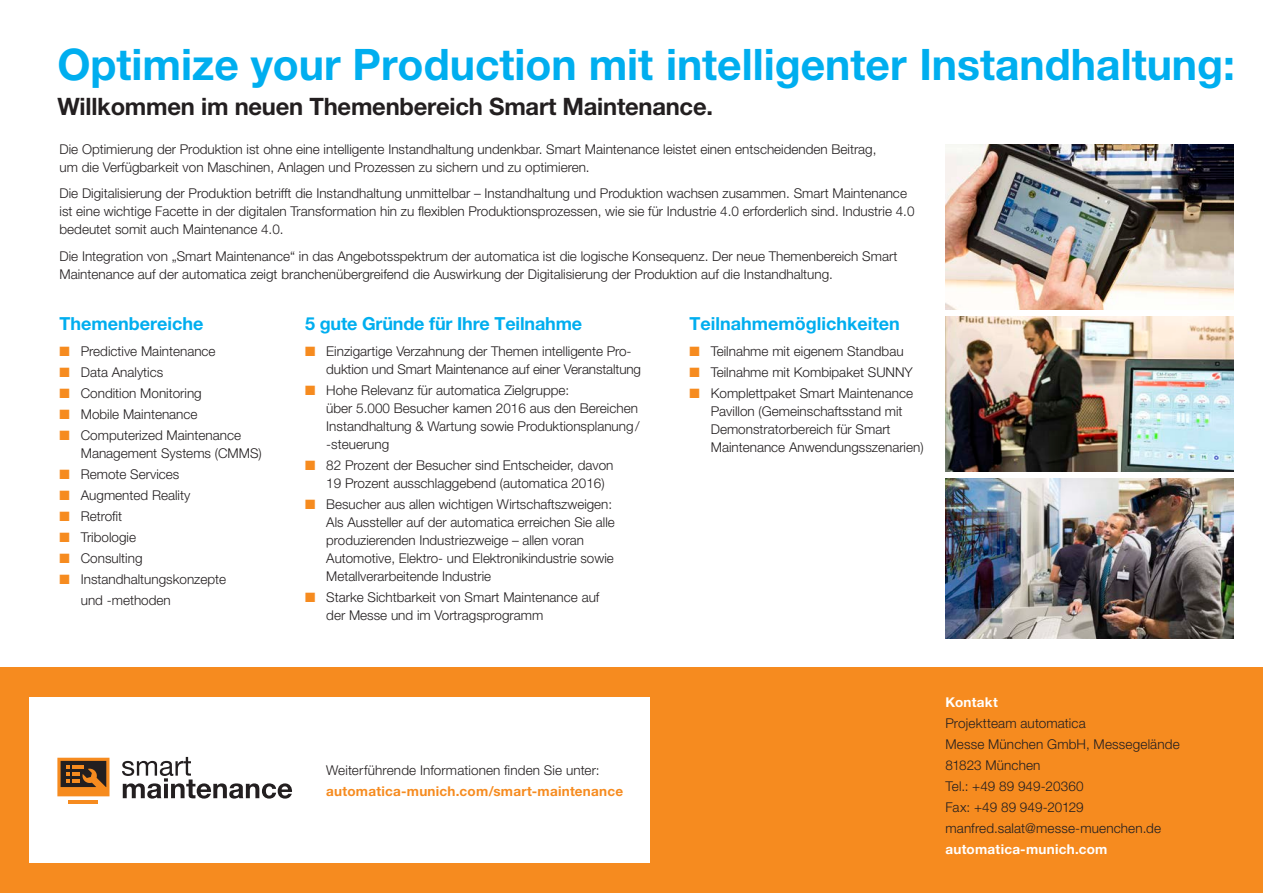
<style>
.page{position:relative;width:1263px;height:893px;background:#fff}
.page>*{position:absolute;margin:0;border:0;box-sizing:border-box;transform-origin:0 0}
.t1{font:700 43.5px "Helvetica Neue LT Pro";color:#00aeef}
.t2{font:700 24px "Helvetica Neue LT Pro";letter-spacing:-.01em;color:#231f20}
.t3{font:700 18px "Helvetica Neue LT Pro";color:#00aeef}
.t4{font:300 13.5px/18px "Helvetica Neue LT Pro";color:#231f20}
.t5{font:700 13.5px "Helvetica Neue LT Pro";letter-spacing:.02em;color:#f68b1f}
.t6{font:700 13.5px "Helvetica Neue LT Pro";letter-spacing:.02em;color:#fff}
.s1{color:#f68b1f}
</style>
<div class="page">
<div style="left:0;top:668px;width:1263px;height:225px;background:#f68b1f"></div>
<div style="left:30px;top:697px;width:620px;height:166px;background:#fff"></div>
<img style="left:945px;top:478px;width:288px;height:160px">
<img style="left:945px;top:144px;width:288px;height:165px">
<img style="left:945px;top:317px;width:288px;height:154px">
<svg style="left:122px;top:757px;width:170px;height:42px"></svg>
<hr style="left:69px;top:800px;width:29px;height:4px;background:#f68b1f">
<svg style="left:57px;top:758px;width:52px;height:38px;background:#995c21"></svg>
<h1 class="t1" style="left:57px;top:38px;width:1179px">Optimize your Production mit intelligenter Instandhaltung:</h1>
<h2 class="t2" style="left:57px;top:91px;width:657px">Willkommen im neuen Themenbereich Smart Maintenance.</h2>
<p class="t4" style="left:60px;top:140px;width:818px">Die Optimierung der Produktion ist ohne eine intelligente Instandhaltung undenkbar. Smart Maintenance leistet einen entscheidenden Beitrag, um die Verfügbarkeit von Maschinen, Anlagen und Prozessen zu sichern und zu optimieren.</p>
<p class="t4" style="left:60px;top:184px;width:856px">Die Digitalisierung der Produktion betrifft die Instandhaltung unmittelbar – Instandhaltung und Produktion wachsen zusammen. Smart Maintenance ist eine wichtige Facette in der digitalen Transformation hin zu flexiblen Produktionsprozessen, wie sie für Industrie 4.0 erforderlich sind. Industrie 4.0 bedeutet somit auch Maintenance 4.0.</p>
<p class="t4" style="left:60px;top:247px;width:839px">Die Integration von „Smart Maintenance“ in das Angebotsspektrum der automatica ist die logische Konsequenz. Der neue Themenbereich Smart<br>Maintenance auf der automatica zeigt branchenübergreifend die Auswirkung der Digitalisierung der Produktion auf die Instandhaltung.</p>
<h3 class="t3" style="left:60px;top:312px;width:145px">Themenbereiche</h3>
<p class="t4" style="left:60px;top:342px;width:158px"><span class="s1">■</span> Predictive Maintenance</p>
<p class="t4" style="left:60px;top:363px;width:105px"><span class="s1">■</span> Data Analytics</p>
<p class="t4" style="left:60px;top:384px;width:144px"><span class="s1">■</span> Condition Monitoring</p>
<p class="t4" style="left:60px;top:405px;width:140px"><span class="s1">■</span> Mobile Maintenance</p>
<p class="t4" style="left:81px;top:426px;width:183px;text-indent:-21px"><span class="s1">■</span> Computerized Maintenance<br>Management Systems (CMMS)</p>
<p class="t4" style="left:60px;top:465px;width:121px"><span class="s1">■</span> Remote Services</p>
<p class="t4" style="left:60px;top:486px;width:132px"><span class="s1">■</span> Augmented Reality</p>
<p class="t4" style="left:60px;top:507px;width:64px"><span class="s1">■</span> Retrofit</p>
<p class="t4" style="left:60px;top:528px;width:78px"><span class="s1">■</span> Tribologie</p>
<p class="t4" style="left:60px;top:549px;width:85px"><span class="s1">■</span> Consulting</p>
<p class="t4" style="left:81px;top:569px;width:147px;line-height:21px;text-indent:-21px"><span class="s1">■</span> Instandhaltungskonzepte und -methoden</p>
<h3 class="t3" style="left:305px;top:312px;width:279px">5 gute Gründe für Ihre Teilnahme</h3>
<p class="t4" style="left:326px;top:342px;width:316px;text-indent:-21px"><span class="s1">■</span> Einzigartige Verzahnung der Themen intelligente Pro&shy;duktion und Smart Maintenance auf einer Veranstaltung</p>
<p class="t4" style="left:326px;top:381px;width:315px;text-indent:-21px"><span class="s1">■</span> Hohe Relevanz für automatica Zielgruppe:<br>über 5.000 Besucher kamen 2016 aus den Bereichen Instandhaltung &amp; Wartung sowie Produktionsplanung/ -steuerung</p>
<p class="t4" style="left:326px;top:456px;width:289px;text-indent:-21px"><span class="s1">■</span> 82 Prozent der Besucher sind Entscheider, davon<br>19 Prozent ausschlaggebend (automatica 2016)</p>
<p class="t4" style="left:326px;top:495px;width:290px;text-indent:-21px"><span class="s1">■</span> Besucher aus allen wichtigen Wirtschaftszweigen:<br>Als Aussteller auf der automatica erreichen Sie alle produzierenden Industriezweige – allen voran Automotive, Elektro- und Elektronikindustrie sowie Metallverarbeitende Industrie</p>
<p class="t4" style="left:326px;top:588px;width:275px;text-indent:-21px"><span class="s1">■</span> Starke Sichtbarkeit von Smart Maintenance auf der Messe und im Vortragsprogramm</p>
<h3 class="t3" style="left:689px;top:312px;width:212px">Teilnahmemöglichkeiten</h3>
<p class="t4" style="left:689px;top:342px;width:216px"><span class="s1">■</span> Teilnahme mit eigenem Standbau</p>
<p class="t4" style="left:689px;top:363px;width:225px"><span class="s1">■</span> Teilnahme mit Kombipaket SUNNY</p>
<p class="t4" style="left:711px;top:384px;width:214px;text-indent:-21px"><span class="s1">■</span> Komplettpaket Smart Maintenance Pavillon (Gemeinschaftsstand mit Demonstratorbereich für Smart Maintenance Anwendungsszenarien)</p>
<p class="t4" style="left:326px;top:761px;width:275px">Weiterführende Informationen finden Sie unter:</p>
<p class="t5" style="left:326px;top:782px;width:298px">automatica-munich.com/smart-maintenance</p>
<p class="t6" style="left:945px;top:694px;width:54px">Kontakt</p>
<p class="t4" style="left:945px;top:712px;width:236px;line-height:21px">Projektteam automatica<br>Messe München GmbH, Messegelände<br>81823 München<br>Tel.: +49 89 949-20360<br>Fax: +49 89 949-20129 manfred.salat@messe-muenchen.de</p>
<p class="t6" style="left:945px;top:841px;width:164px">automatica-munich.com</p>
</div>
